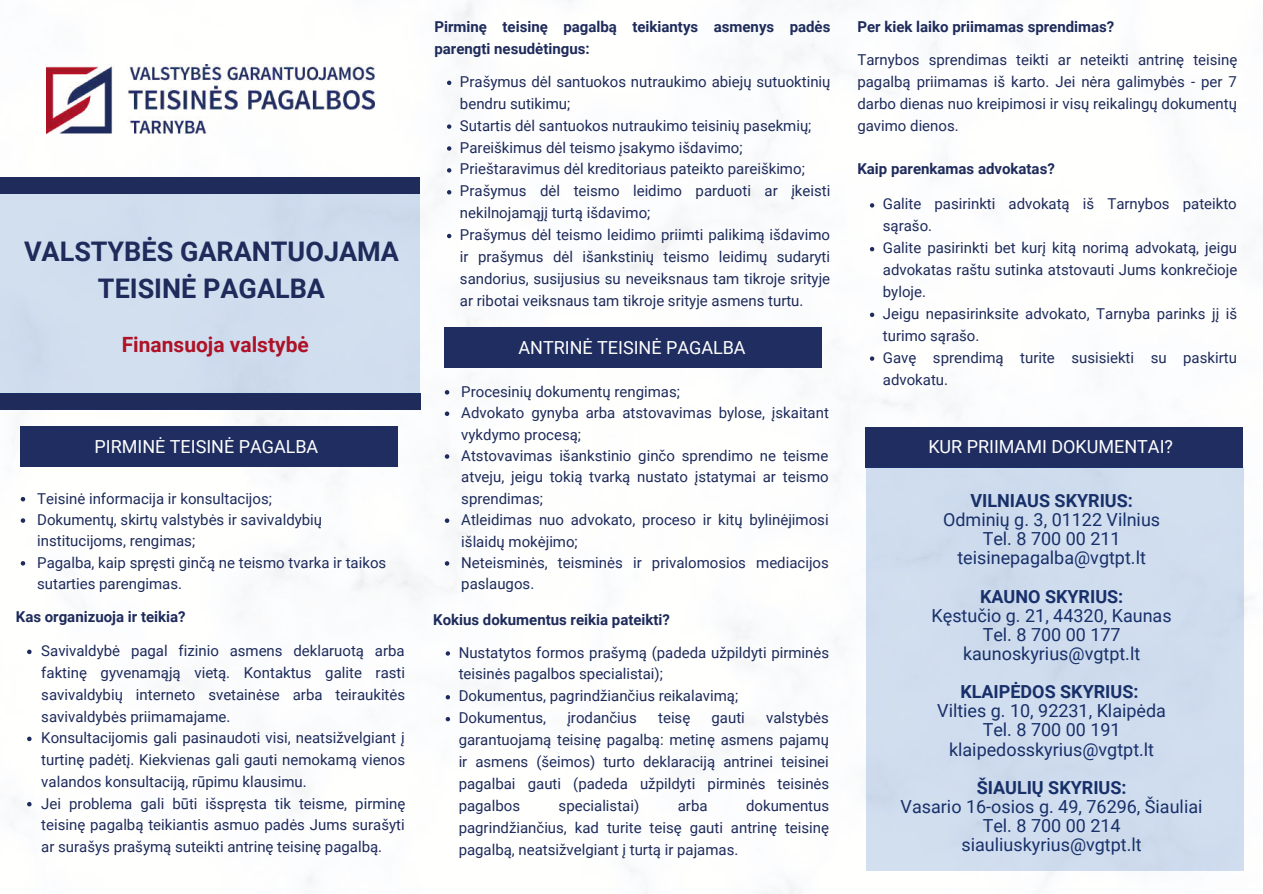
<style>
.page{position:relative;width:1263px;height:894px;background:#fff}
.page>*{position:absolute;margin:0;border:0;box-sizing:border-box;transform-origin:0 0}
.t1{font:700 27px/37px "Roboto";color:#1e2b5b;text-align:center}
.t2{font:700 21px "Roboto";color:#ad1226}
.t3{font:18px/19px "Roboto";color:#1e2b5b;text-align:center}
.t4{font:18px "Roboto";color:#fff}
.t5{font:700 18px "Roboto";color:#1e2b5b}
.t6{font:15px/21.9px "Roboto";color:#1e2b5b}
.t7{font:700 15px/21.9px "Roboto";color:#1e2b5b}
</style>
<div class="page">
<img style="left:0;top:0;width:1250px;height:893px">
<div style="left:0;top:393px;width:421px;height:16px;background:#1e2b5b"></div>
<img style="left:46px;top:64px;width:329px;height:70px">
<svg style="left:447px;top:81px;width:4px;height:4px"></svg>
<svg style="left:447px;top:124px;width:4px;height:5px"></svg>
<svg style="left:447px;top:146px;width:4px;height:5px"></svg>
<svg style="left:447px;top:168px;width:4px;height:4px"></svg>
<svg style="left:447px;top:190px;width:4px;height:4px"></svg>
<svg style="left:447px;top:234px;width:4px;height:4px"></svg>
<div style="left:0;top:194px;width:420px;height:199px;background:#d1deef"></div>
<svg style="left:21px;top:497px;width:4px;height:4px"></svg>
<svg style="left:21px;top:518px;width:4px;height:4px"></svg>
<svg style="left:21px;top:561px;width:4px;height:4px"></svg>
<svg style="left:445px;top:390px;width:4px;height:4px"></svg>
<svg style="left:445px;top:411px;width:4px;height:5px"></svg>
<svg style="left:445px;top:454px;width:4px;height:4px"></svg>
<svg style="left:445px;top:518px;width:4px;height:4px"></svg>
<svg style="left:445px;top:561px;width:4px;height:4px"></svg>
<div style="left:444px;top:327px;width:377px;height:40px;background:#1f2d60"></div>
<svg style="left:870px;top:203px;width:4px;height:4px"></svg>
<svg style="left:870px;top:247px;width:4px;height:4px"></svg>
<svg style="left:870px;top:312px;width:4px;height:5px"></svg>
<svg style="left:870px;top:356px;width:4px;height:4px"></svg>
<svg style="left:27px;top:649px;width:5px;height:5px"></svg>
<svg style="left:27px;top:736px;width:5px;height:5px"></svg>
<svg style="left:27px;top:801px;width:5px;height:5px"></svg>
<svg style="left:446px;top:651px;width:4px;height:4px"></svg>
<svg style="left:446px;top:694px;width:4px;height:5px"></svg>
<svg style="left:446px;top:716px;width:4px;height:5px"></svg>
<div style="left:20px;top:426px;width:377px;height:40px;background:#1f2d60"></div>
<div style="left:0;top:178px;width:420px;height:15px;background:#1e2b5b"></div>
<div style="left:865px;top:427px;width:378px;height:40px;background:#1f2d60"></div>
<div style="left:866px;top:467px;width:378px;height:402px;background:#cfddee"></div>
<h1 class="t1" style="left:24px;top:233px;width:376px">VALSTYBĖS GARANTUOJAMA<br>TEISINĖ PAGALBA</h1>
<p class="t7" style="left:434px;top:16px;width:397px">Pirminę teisinę pagalbą teikiantys asmenys padės parengti nesudėtingus:</p>
<p class="t6" style="left:460px;top:71px;width:372px">Prašymus dėl santuokos nutraukimo abiejų sutuoktinių bendru sutikimu;<br>Sutartis dėl santuokos nutraukimo teisinių pasekmių; Pareiškimus dėl teismo įsakymo išdavimo; Prieštaravimus dėl kreditoriaus pateikto pareiškimo; Prašymus dėl teismo leidimo parduoti ar įkeisti nekilnojamąjį turtą išdavimo;<br>Prašymus dėl teismo leidimo priimti palikimą išdavimo ir prašymus dėl išankstinių teismo leidimų sudaryti sandorius, susijusius su neveiksnaus tam tikroje srityje ar ribotai veiksnaus tam tikroje srityje asmens turtu.</p>
<h2 class="t2" style="left:122px;top:332px;width:189px">Finansuoja valstybė</h2>
<p class="t4" style="left:518px;top:337px;width:229px">ANTRINĖ TEISINĖ PAGALBA</p>
<p class="t4" style="left:94px;top:436px;width:225px">PIRMINĖ TEISINĖ PAGALBA</p>
<p class="t6" style="left:37px;top:487px;width:351px;line-height:21.3px">Teisinė informacija ir konsultacijos;<br>Dokumentų, skirtų valstybės ir savivaldybių institucijoms, rengimas;<br>Pagalba, kaip spręsti ginčą ne teismo tvarka ir taikos sutarties parengimas.</p>
<p class="t7" style="left:16px;top:605px;width:171px">Kas organizuoja ir teikia?</p>
<p class="t6" style="left:41px;top:640px;width:366px">Savivaldybė pagal fizinio asmens deklaruotą arba faktinę gyvenamąją vietą. Kontaktus galite rasti savivaldybių interneto svetainėse arba teiraukitės savivaldybės priimamajame.<br>Konsultacijomis gali pasinaudoti visi, neatsižvelgiant į turtinę padėtį. Kiekvienas gali gauti nemokamą vienos valandos konsultaciją, rūpimu klausimu.<br>Jei problema gali būti išspręsta tik teisme, pirminę teisinę pagalbą teikiantis asmuo padės Jums surašyti ar surašys prašymą suteikti antrinę teisinę pagalbą.</p>
<p class="t6" style="left:461px;top:381px;width:369px;line-height:21.3px">Procesinių dokumentų rengimas;<br>Advokato gynyba arba atstovavimas bylose, įskaitant vykdymo procesą;<br>Atstovavimas išankstinio ginčo sprendimo ne teisme atveju, jeigu tokią tvarką nustato įstatymai ar teismo sprendimas;<br>Atleidimas nuo advokato, proceso ir kitų bylinėjimosi išlaidų mokėjimo;<br>Neteisminės, teisminės ir privalomosios mediacijos paslaugos.</p>
<p class="t7" style="left:433px;top:608px;width:238px">Kokius dokumentus reikia pateikti?</p>
<p class="t6" style="left:459px;top:641px;width:372px">Nustatytos formos prašymą (padeda užpildyti pirminės teisinės pagalbos specialistai);<br>Dokumentus, pagrindžiančius reikalavimą; Dokumentus,</p>
<p class="t6" style="left:459px;top:707px;width:372px;text-align:justify;text-indent:307px">valstybės garantuojamą teisinę pagalbą: metinę asmens pajamų ir asmens (šeimos) turto deklaraciją antrinei teisinei pagalbai gauti (padeda užpildyti pirminės teisinės pagalbos</p>
<p class="t6" style="left:567px;top:707px;width:71px">įrodančius</p>
<p class="t6" style="left:658px;top:707px;width:34px">teisę</p>
<p class="t6" style="left:712px;top:707px;width:35px">gauti</p>
<p class="t6" style="left:559px;top:794px;width:82px">specialistai)</p>
<p class="t6" style="left:678px;top:794px;width:31px">arba</p>
<p class="t6" style="left:459px;top:794px;width:372px;text-align:justify;text-indent:287px">dokumentus pagrindžiančius, kad turite teisę gauti antrinę teisinę pagalbą, neatsižvelgiant į turtą ir pajamas.</p>
<p class="t7" style="left:857px;top:16px;width:258px">Per kiek laiko priimamas sprendimas?</p>
<p class="t6" style="left:857px;top:49px;width:381px;text-align:justify">Tarnybos sprendimas teikti ar neteikti antrinę teisinę pagalbą priimamas iš karto. Jei nėra galimybės - per 7 darbo dienas nuo kreipimosi ir visų reikalingų dokumentų gavimo dienos.</p>
<p class="t7" style="left:857px;top:158px;width:199px">Kaip parenkamas advokatas?</p>
<p class="t6" style="left:883px;top:193px;width:356px">Galite pasirinkti advokatą iš Tarnybos pateikto sąrašo.<br>Galite pasirinkti bet kurį kitą norimą advokatą, jeigu advokatas raštu sutinka atstovauti Jums konkrečioje byloje.<br>Jeigu nepasirinksite advokato, Tarnyba parinks jį iš turimo sąrašo.<br>Gavę sprendimą turite susisiekti su paskirtu advokatu.</p>
<p class="t4" style="left:928px;top:436px;width:246px">KUR PRIIMAMI DOKUMENTAI?</p>
<p class="t5" style="left:970px;top:490px;width:164px">VILNIAUS SKYRIUS:</p>
<p class="t3" style="left:943px;top:510px;width:219px">Odminių g. 3, 01122 Vilnius<br>Tel. 8 700 00 211 teisinepagalba@vgtpt.lt</p>
<p class="t5" style="left:980px;top:585px;width:145px">KAUNO SKYRIUS:</p>
<p class="t3" style="left:931px;top:605px;width:242px">Kęstučio g. 21, 44320, Kaunas<br>Tel. 8 700 00 177 kaunoskyrius@vgtpt.lt</p>
<p class="t5" style="left:960px;top:681px;width:180px">KLAIPĖDOS SKYRIUS:</p>
<p class="t3" style="left:937px;top:701px;width:230px">Vilties g. 10, 92231, Klaipėda<br>Tel. 8 700 00 191 klaipedosskyrius@vgtpt.lt</p>
<p class="t5" style="left:977px;top:777px;width:151px">ŠIAULIŲ SKYRIUS:</p>
<p class="t3" style="left:901px;top:797px;width:303px">Vasario 16-osios g. 49, 76296, Šiauliai<br>Tel. 8 700 00 214 siauliuskyrius@vgtpt.lt</p>
</div>
